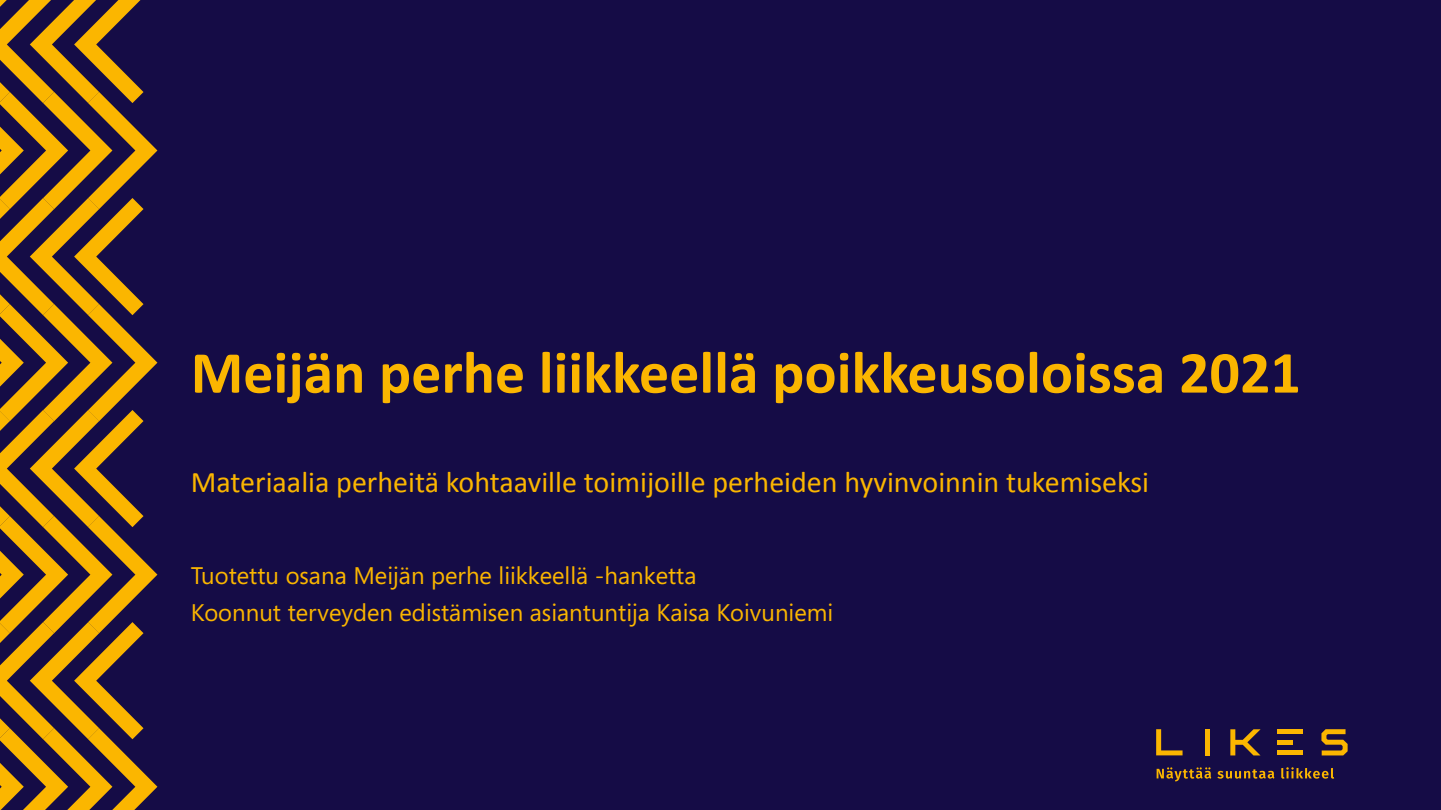
<style>
.page{position:relative;width:1441px;height:810px;background:#fff}
.page>*{position:absolute;margin:0;border:0;box-sizing:border-box;transform-origin:0 0}
.H1_OTSIKKO{font:700 60px "Calibri";color:#fbb600}
.P_KANSI_ING{font:30px "Calibri";color:#fbb600}
.P_KANSI_TUOTTAJAT{font:24px/37.5px "Segoe";color:#fbb600}
</style>
<div class="page">
<div style="left:0;top:0;width:1440px;height:810px;background:#150c46"></div>
<svg style="left:0;top:0;width:157px;height:810px"></svg>
<svg style="left:1321px;top:729px;width:26px;height:26px"></svg>
<svg style="left:1156px;top:729px;width:26px;height:26px"></svg>
<div style="left:1204px;top:729px;width:5px;height:26px;background:#fbb600"></div>
<div style="left:1276px;top:729px;width:26px;height:5px;background:#fbb600"></div>
<div style="left:1276px;top:740px;width:16px;height:5px;background:#fbb600"></div>
<div style="left:1276px;top:750px;width:26px;height:5px;background:#fbb600"></div>
<svg style="left:1230px;top:729px;width:30px;height:26px"></svg>
<svg style="left:1156px;top:767px;width:55px;height:14px"></svg>
<svg style="left:1217px;top:769px;width:57px;height:10px"></svg>
<svg style="left:1281px;top:767px;width:52px;height:12px"></svg>
<h1 class="H1_OTSIKKO" style="left:191px;top:330px;width:1111px">Meijän perhe liikkeellä poikkeusoloissa 2021</h1>
<p class="P_KANSI_ING" style="left:191px;top:461px;width:959px">Materiaalia perheitä kohtaaville toimijoille perheiden hyvinvoinnin tukemiseksi</p>
<p class="P_KANSI_TUOTTAJAT" style="left:191px;top:556px;width:644px">Tuotettu osana Meijän perhe liikkeellä -hanketta<br>Koonnut terveyden edistämisen asiantuntija Kaisa Koivuniemi</p>
</div>
